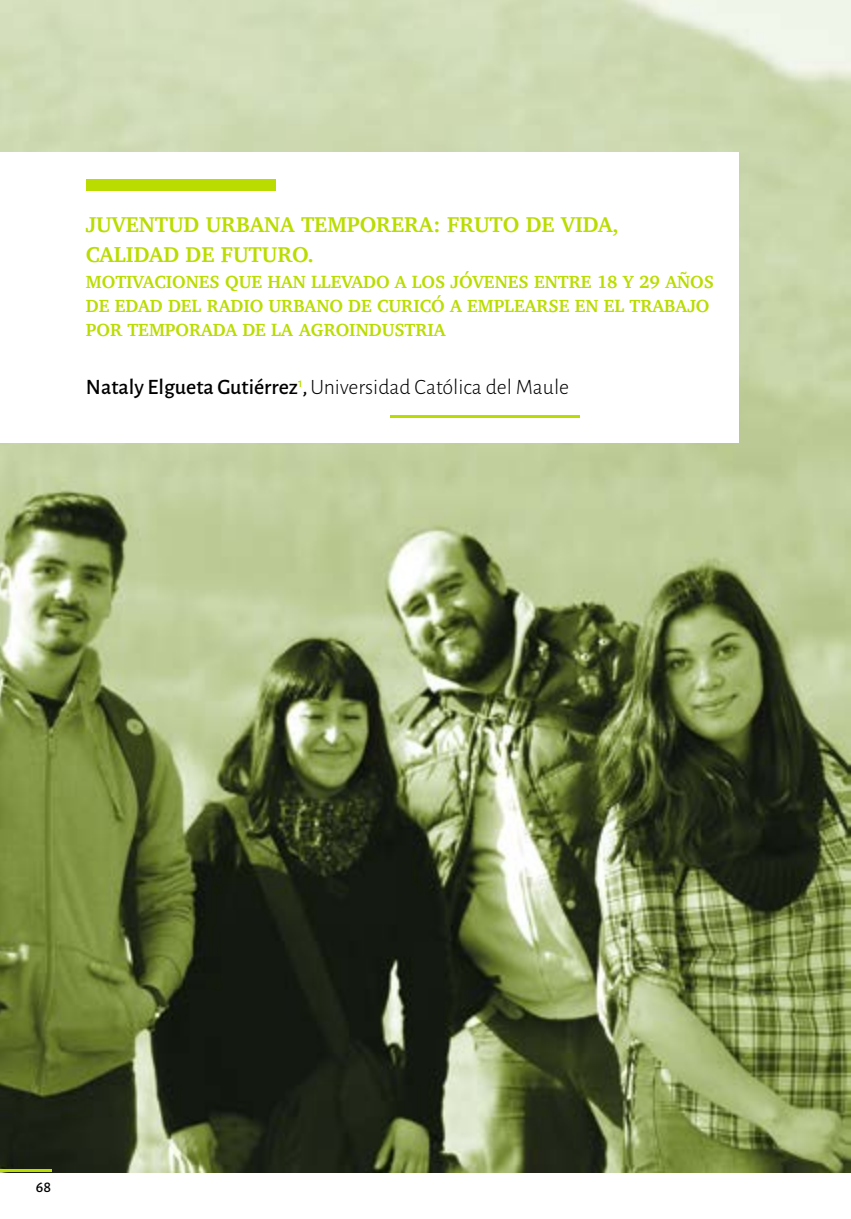
<style>
.page{position:relative;width:851px;height:1219px;background:#fff}
.page>*{position:absolute;margin:0;border:0;box-sizing:border-box;transform-origin:0 0}
.t1{font:700 22px/30px "Charter";color:#bbdc00}
.t2{font:300 22px "Alegreya Sans";color:#000}
.t3{font:700 18px/24px "Charter";color:#bbdc00}
.t4{font:500 16px "Alegreya Sans SC";color:#000}
.s1{font-weight:500}
</style>
<div class="page">
<img style="left:0;top:0;width:850px;height:1172px">
<div style="left:0;top:152px;width:738px;height:290px;background:#fff"></div>
<div style="left:86px;top:179px;width:189px;height:12px;background:#bbdc00"></div>
<hr style="left:390px;top:415px;width:189px;height:3px;background:#bbdc00">
<hr style="left:0;top:1170px;width:51px;height:2px;background:#bbdc00">
<p class="t1" style="left:86px;top:209px;width:534px">JUVENTUD URBANA TEMPORERA: FRUTO DE VIDA,<br>CALIDAD DE FUTURO.</p>
<p class="t3" style="left:86px;top:270px;width:629px">MOTIVACIONES QUE HAN LLEVADO A LOS JÓVENES ENTRE 18 Y 29 AÑOS<br>DE EDAD DEL RADIO URBANO DE CURICÓ A EMPLEARSE EN EL TRABAJO<br>POR TEMPORADA DE LA AGROINDUSTRIA</p>
<p class="t2" style="left:86px;top:373px;width:484px"><span class="s1">Nataly Elgueta Gutiérrez</span><sup>1</sup><span class="s1">,</span> Universidad Católica del Maule</p>
<p class="t4" style="left:36px;top:1176px;width:17px">68</p>
</div>
